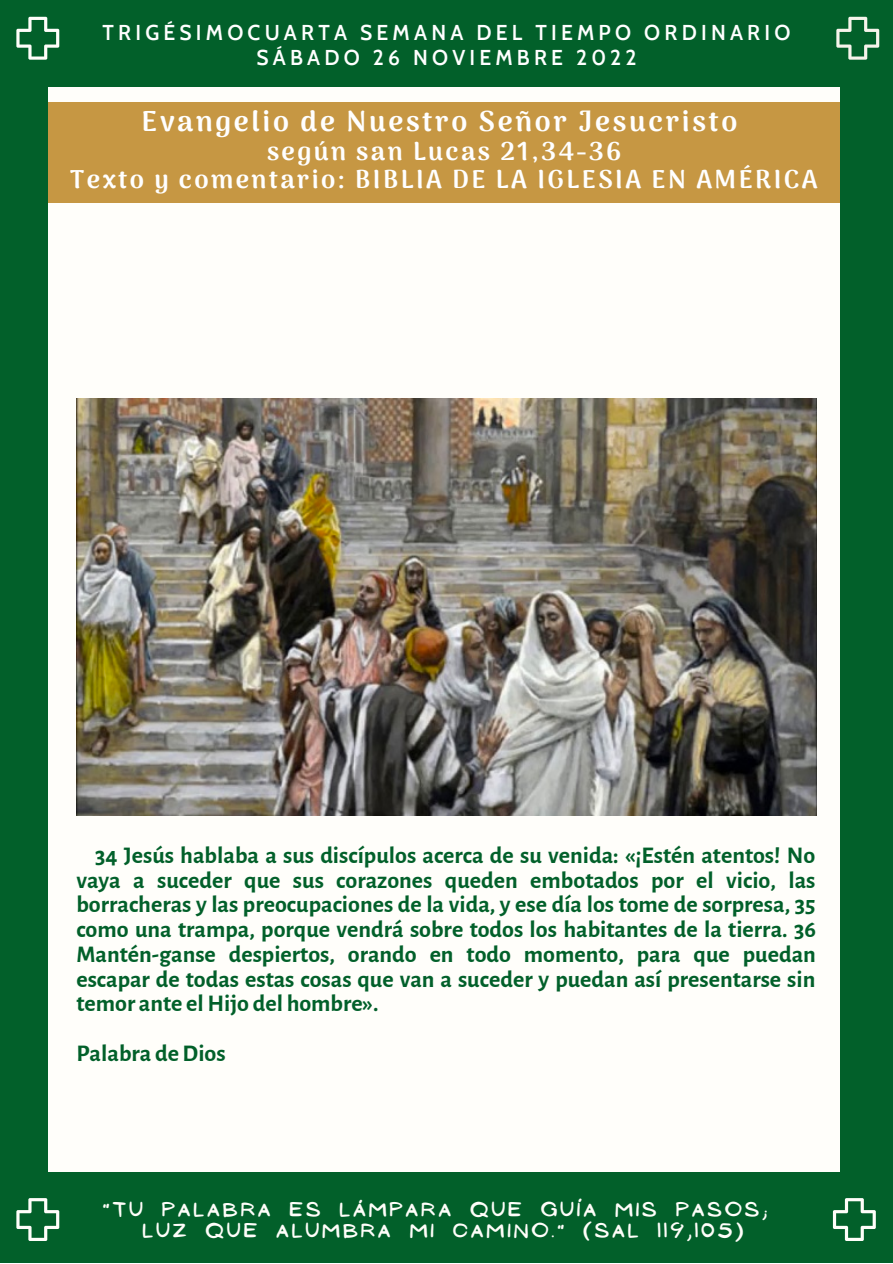
<style>
.page{position:relative;width:893px;height:1264px;background:#fff}
.page>*{position:absolute;margin:0;border:0;box-sizing:border-box;transform-origin:0 0}
.t1{font:900 28.5px "Arima Madurai";letter-spacing:.095em;color:#fff}
.t2{font:900 25.5px/28px "Arima Madurai";letter-spacing:.095em;color:#fff;text-align:center}
.t3{font:700 24px/24.8px "Alegreya Sans";color:#02602a;text-align:justify}
.t4{font:600 21px/24.8px "Cabin";letter-spacing:.2em;color:#fff;text-align:center}
.t5{font:17.85px/21.3px "NF Ananias Bold";letter-spacing:.2em;color:#fffefa}
</style>
<div class="page">
<div style="left:0;top:0;width:892px;height:1262px;background:#02602a"></div>
<div style="left:48px;top:87px;width:792px;height:1084px;background:#fffefa"></div>
<div style="left:48px;top:102px;width:792px;height:100px;background:#c69743"></div>
<svg style="left:16px;top:17px;width:43px;height:43px"></svg>
<svg style="left:832px;top:1198px;width:43px;height:42px"></svg>
<svg style="left:16px;top:1198px;width:43px;height:42px"></svg>
<svg style="left:836px;top:17px;width:43px;height:43px"></svg>
<img style="left:76px;top:399px;width:740px;height:416px">
<p class="t4" style="left:103px;top:20px;width:689px">TRIGÉSIMOCUARTA SEMANA DEL TIEMPO ORDINARIO<br>SÁBADO 26 NOVIEMBRE 2022</p>
<p class="t1" style="left:142px;top:104px;width:597px">Evangelio de Nuestro Señor Jesucristo</p>
<p class="t2" style="left:70px;top:137px;width:749px">según san Lucas 21,34-36<br>Texto y comentario: BIBLIA DE LA IGLESIA EN AMÉRICA</p>
<p class="t3" style="left:76px;top:843px;width:741px;text-indent:19px">34 Jesús hablaba a sus discípulos acerca de su venida: «¡Estén atentos! No vaya a suceder que sus corazones queden embotados por el vicio, las borracheras y las preocupaciones de la vida, y ese día los tome de sorpresa, 35 como una trampa, porque vendrá sobre todos los habitantes de la tierra. 36<br>Mantén-ganse despiertos, orando en todo momento, para que puedan escapar de todas estas cosas que van a suceder y puedan así presentarse sin temor ante elHijo del hombre».</p>
<p class="t3" style="left:76px;top:1041px;width:151px">Palabra deDios</p>
<p class="t5" style="left:143px;top:1198px;width:625px;text-indent:-40px">"TU PALABRA ES LÁMPARA QUE GUÍA MIS PASOS;<br>LUZ QUE ALUMBRA MI CAMINO." (SAL 119,105)</p>
</div>
